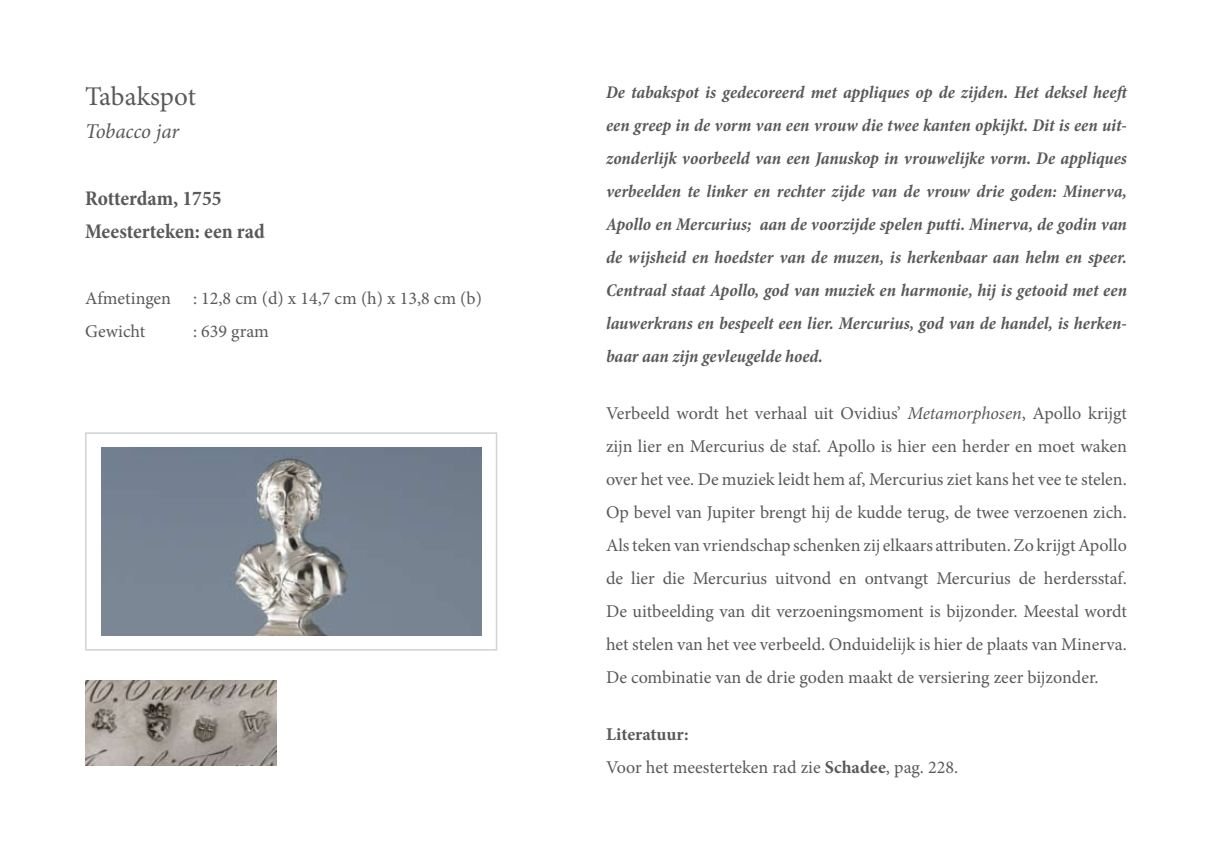
<style>
.page{position:relative;width:1212px;height:842px;background:#fff}
.page>*{position:absolute;margin:0;border:0;box-sizing:border-box;transform-origin:0 0}
.t1{font:27px "Minion Pro";letter-spacing:-.005em;color:#58595b}
.t2{font:700 condensed 21px/33px "Minion Pro";letter-spacing:-.005em;color:#58595b}
.t3{font:italic 21px "Minion Pro";letter-spacing:-.005em;color:#58595b}
.t4{font:18px/33px "Minion Pro";color:#58595b}
.t5{font:italic 700 condensed 18px/33px "Minion Pro";color:#58595b}
.s1{font-style:italic}
.s2{font-weight:700}
</style>
<div class="page">
<img style="left:85px;top:680px;width:191px;height:85px">
<div style="left:85px;top:432px;width:412px;height:219px;border:2px solid #d1d3d4"></div>
<img style="left:101px;top:448px;width:380px;height:187px">
<h1 class="t1" style="left:85px;top:78px;width:112px">Tabakspot</h1>
<p class="t3" style="left:85px;top:117px;width:96px">Tobacco jar</p>
<p class="t2" style="left:85px;top:181px;width:181px">Rotterdam, 1755<br>Meesterteken: een rad</p>
<p class="t4" style="left:85px;top:281px;width:398px">Afmetingen : 12,8 cm (d) x 14,7 cm (h) x 13,8 cm (b)<br>Gewicht</p>
<p class="t4" style="left:193px;top:314px;width:77px">: 639 gram</p>
<p class="t5" style="left:606px;top:76px;width:525px">De tabakspot is gedecoreerd met appliques op de zijden. Het deksel heeft een greep in de vorm van een vrouw die twee kanten opkijkt. Dit is een uit&shy;zonderlijk voorbeeld van een Januskop in vrouwelijke vorm. De appliques verbeelden te linker en rechter zijde van de vrouw drie goden: Minerva, Apollo en Mercurius; aan de voorzijde spelen putti. Minerva, de godin van de wijsheid en hoedster van de muzen, is herkenbaar aan helm en speer.<br>Centraal staat Apollo, god van muziek en harmonie, hij is getooid met een lauwerkrans en bespeelt een lier. Mercurius, god van de handel, is herken&shy;baar aan zijn gevleugelde hoed.</p>
<p class="t4" style="left:606px;top:397px;width:522px;text-align:justify">Verbeeld wordt het verhaal uit Ovidius’ <span class="s1">Metamorphosen</span>, Apollo krijgt zijn lier en Mercurius de staf. Apollo is hier een herder en moet waken over het vee. De muziek leidt hem af, Mercurius ziet kans het vee te stelen.<br>Op bevel van Jupiter brengt hij de kudde terug, de twee verzoenen zich.<br>Als teken van vriendschap schenken zij elkaars attributen. Zo krijgt Apollo de lier die Mercurius uitvond en ontvangt Mercurius de herdersstaf.<br>De uitbeelding van dit verzoeningsmoment is bijzonder. Meestal wordt het stelen van het vee verbeeld. Onduidelijk is hier de plaats van Minerva.<br>De combinatie van de drie goden maakt de versiering zeer bijzonder.</p>
<p class="t4" style="left:606px;top:718px;width:354px"><span class="s2">Literatuur:<br></span>Voor het meesterteken rad zie <span class="s2">Schadee</span>, pag. 228.</p>
</div>
